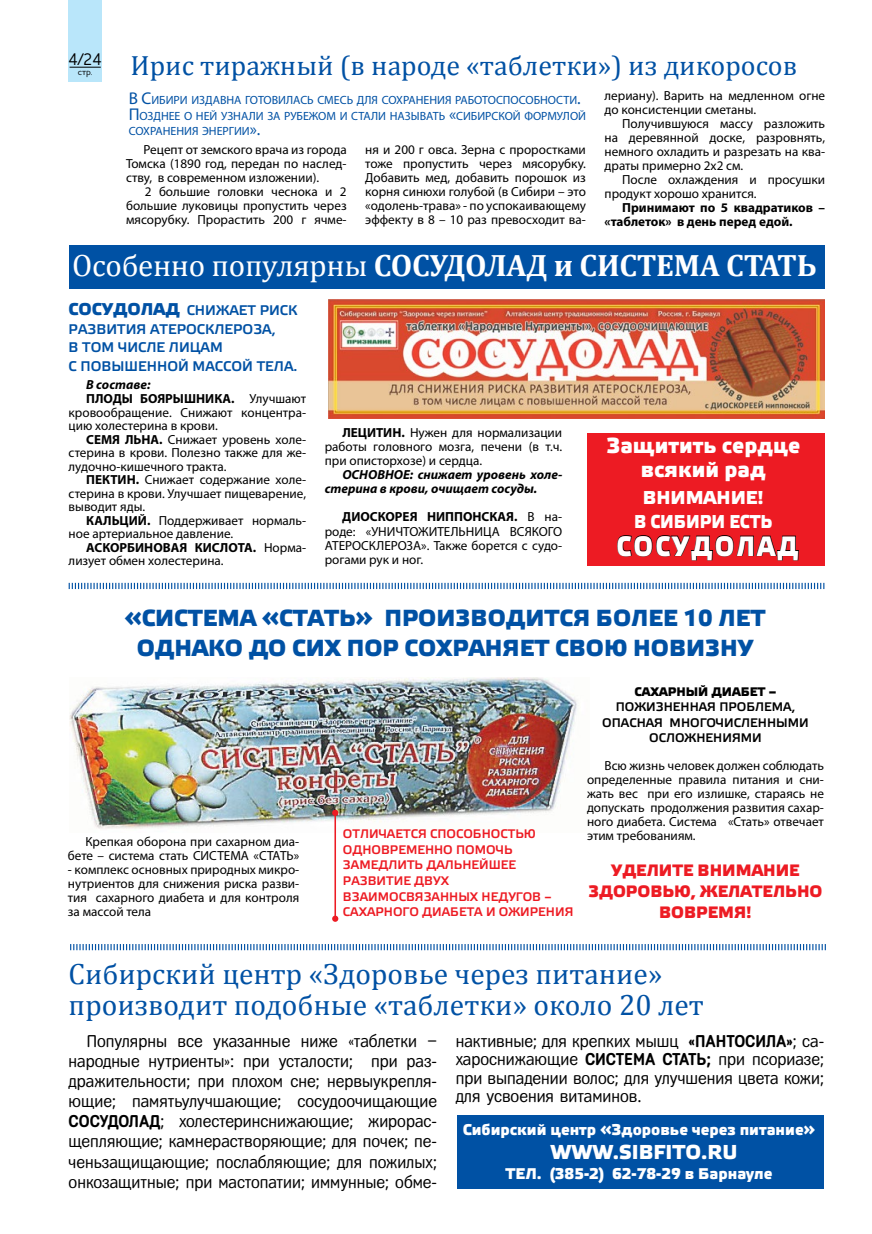
<style>
.page{position:relative;width:872px;height:1234px;background:#fff}
.page>*{position:absolute;margin:0;border:0;box-sizing:border-box;transform-origin:0 0}
.t1{font:700 31.05px "Cambria";letter-spacing:-.01em;color:#fff}
.t2{font:29.4px/31px "Cambria";color:#0051a4}
.t3{font:27.9px "Cambria";color:#0051a4}
.t4{font:700 27.9px "Elektra Medium Pro";letter-spacing:.09em;color:#fff;scale:.9 1}
.t5{font:700 23.25px/30px "Elektra Medium Pro";color:#0051a4;text-align:center}
.t6{font:700 21.75px/23.2px "Elektra Medium Pro";color:#fff;text-align:center}
.t7{font:700 20.1px "Elektra Medium Pro";color:#fff}
.t8{font:700 18.6px/23.2px "Elektra Medium Pro";color:#fff;text-align:center}
.t9{font:17.1px/20.1px "Fregat";color:#000;text-align:justify}
.t10{font:500 17.1px "Houschka Pro";color:#000;scale:.92 1}
.t11{font:700 16.5px/21px "Elektra Medium Pro";color:#ed1b23;text-align:center}
.t12{font:700 15.45px "Elektra Medium Pro";color:#fff}
.t13{font:13.95px/18.6px "Elektra Medium Pro";color:#0051a4}
.t14{font:13.2px/14px "Myriad Pro";color:#000;text-align:justify}
.t15{font:700 13.2px/14px "Myriad Pro";color:#000}
.t16{font:italic 700 13.2px/14px "Myriad Pro";color:#000}
.t17{font:12.45px/15.5px "Elektra Medium Pro";color:#ed1b23}
.t18{font:12.45px/15.5px "Elektra Medium Pro";color:#000;text-align:center}
.t19{font:700 12.45px "Elektra Medium Pro";color:#000}
.t20{font:12px/15.5px "Myriad Pro";color:#0051a4}
.t21{font:500 9.15px "Houschka Pro";color:#000}
.s1{font-size:17.1px}
.s2{font-weight:400}
.s3{font-weight:700;font-size:17.1px}
.s4{font-weight:700}
</style>
<div class="page">
<div style="left:69px;top:0;width:33px;height:81px;background:#b9e6fa"></div>
<hr style="left:70px;top:67px;width:31px;height:1px;background:#000">
<div style="left:69px;top:245px;width:755px;height:44px;background:#0051a4"></div>
<img style="left:69px;top:677px;width:508px;height:152px">
<img style="left:329px;top:299px;width:495px;height:119px">
<div style="left:587px;top:433px;width:237px;height:133px;background:#ed1b23"></div>
<svg style="left:617px;top:535px;width:182px;height:25px"></svg>
<hr style="left:334px;top:812px;width:2px;height:106px;background:#ed1b23">
<svg style="left:332px;top:809px;width:6px;height:6px"></svg>
<svg style="left:332px;top:915px;width:6px;height:6px"></svg>
<svg style="left:68px;top:582px;width:757px;height:8px"></svg>
<svg style="left:70px;top:944px;width:756px;height:7px"></svg>
<div style="left:457px;top:1114px;width:367px;height:74px;background:#0051a4"></div>
<p class="t10" style="left:68px;top:48px;width:38px">4/24</p>
<p class="t21" style="left:78px;top:66px;width:16px">стр.</p>
<h3 class="t3" style="left:130px;top:49px;width:668px">Ирис тиражный (в народе «таблетки») из дикоросов</h3>
<p class="t20" style="left:129px;top:92px;width:459px"><span class="s1">В С</span>ибири издавна готовилась смесь для сохранения работоспособности<span class="s1">.<br>П</span> озднее о ней узнали за рубежом и стали называть <span class="s1">«</span>сибирской формулой сохранения энергии<span class="s1">».</span></p>
<p class="t14" style="left:126px;top:143px;width:222px;text-indent:18px">Рецепт от земского врача из города Томска (1890 год, передан по наслед&shy;ству, в современном изложении).</p>
<p class="t14" style="left:126px;top:185px;width:222px;text-indent:19px">2 большие головки чеснока и 2 большие луковицы пропустить через мясорубку. Прорастить 200 г ячме-</p>
<p class="t14" style="left:365px;top:142px;width:222px">ня и 200 г овса. Зерна с проростками тоже пропустить через мясорубку.<br>Добавить мед, добавить порошок из корня синюхи голубой (в Сибири – это «одолень-трава» - по успокаивающему эффекту в 8 – 10 раз превосходит ва-</p>
<p class="t14" style="left:604px;top:89px;width:222px">лериану). Варить на медленном огне до консистенции сметаны.</p>
<p class="t14" style="left:604px;top:117px;width:222px;text-indent:18px">Получившуюся массу разложить на деревянной доске, разровнять, немного охладить и разрезать на ква&shy;драты примерно 2х2 см.</p>
<p class="t14" style="left:604px;top:172px;width:222px;text-indent:18px">После охлаждения и просушки продукт хорошо хранится.</p>
<p class="t15" style="left:604px;top:200px;width:222px;text-indent:18px">Принимают по 5 квадратиков – «таблеток» в день перед едой.</p>
<h1 class="t1" style="left:72px;top:246px;width:745px"><span class="s2">Особенно популярны</span> СОСУДОЛАД и СИСТЕМА СТАТЬ</h1>
<p class="t13" style="left:69px;top:301px;width:230px"><span class="s3">СОСУДОЛАД</span> СНИЖАЕТ РИСК<br>РАЗВИТИЯ АТЕРОСКЛЕРОЗА,<br>В ТОМ ЧИСЛЕ ЛИЦАМ<br>С ПОВЫШЕННОЙ МАССОЙ ТЕЛА.</p>
<p class="t16" style="left:86px;top:377px;width:66px">В составе:</p>
<p class="t15" style="left:86px;top:391px;width:221px">ПЛОДЫ БОЯРЫШНИКА. <span class="s2">Улучшают</span></p>
<p class="t14" style="left:69px;top:405px;width:239px">кровообращение. Снижают концентра-</p>
<p class="t14" style="left:69px;top:418px;width:151px">цию холестерина в крови.</p>
<p class="t14" style="left:86px;top:432px;width:221px"><span class="s4">СЕМЯ ЛЬНА.</span> Снижает уровень холе-</p>
<p class="t14" style="left:69px;top:445px;width:239px">стерина в крови. Полезно также для же-</p>
<p class="t14" style="left:69px;top:459px;width:159px">лудочно-кишечного тракта.</p>
<p class="t14" style="left:86px;top:472px;width:221px"><span class="s4">ПЕКТИН.</span> Снижает содержание холе-</p>
<p class="t14" style="left:69px;top:486px;width:239px">стерина в крови. Улучшает пищеварение,</p>
<p class="t14" style="left:69px;top:499px;width:78px">выводит яды.</p>
<p class="t14" style="left:86px;top:513px;width:221px"><span class="s4">КАЛЬЦИЙ.</span> Поддерживает нормаль-</p>
<p class="t14" style="left:69px;top:526px;width:166px">ное артериальное давление.</p>
<p class="t15" style="left:86px;top:539px;width:221px">АСКОРБИНОВАЯ КИСЛОТА. <span class="s2">Норма-</span></p>
<p class="t14" style="left:69px;top:553px;width:156px">лизует обмен холестерина.</p>
<p class="t14" style="left:325px;top:425px;width:239px;text-indent:18px"><span class="s4">ЛЕЦИТИН.</span> Нужен для нормализации работы головного мозга, печени (в т.ч. при описторхозе) и сердца.</p>
<p class="t16" style="left:325px;top:467px;width:239px;text-indent:18px">ОСНОВНОЕ: снижает уровень холе&shy;стерина в крови, очищает сосуды.</p>
<p class="t14" style="left:325px;top:509px;width:239px;line-height:14.4px;text-indent:18px"><span class="s4">ДИОСКОРЕЯ НИППОНСКАЯ.</span> В на&shy;роде: «УНИЧТОЖИТЕЛЬНИЦА ВСЯКОГО АТЕРОСКЛЕРОЗА». Также борется с судо&shy;рогами рук и ног.</p>
<h3 class="t6" style="left:606px;top:435px;width:195px">Защитить сердце всякий рад</h3>
<h3 class="t8" style="left:634px;top:487px;width:140px">ВНИМАНИЕ!<br>В СИБИРИ ЕСТЬ</h3>
<h3 class="t4" style="left:616px;top:530px;width:203px">СОСУДОЛАД</h3>
<h3 class="t5" style="left:124px;top:603px;width:642px">«СИСТЕМА «СТАТЬ» ПРОИЗВОДИТСЯ БОЛЕЕ 10 ЛЕТ<br>ОДНАКО ДО СИХ ПОР СОХРАНЯЕТ СВОЮ НОВИЗНУ</h3>
<p class="t14" style="left:68px;top:834px;width:233px;text-align:right">Крепкая оборона при сахарном диа&shy;бете – система стать СИСТЕМА «СТАТЬ»</p>
<p class="t14" style="left:68px;top:862px;width:233px">- комплекс основных природных микро&shy;нутриентов для снижения риска разви&shy;тия сахарного диабета и для контроля за массой тела</p>
<p class="t17" style="left:343px;top:826px;width:232px">ОТЛИЧАЕТСЯ СПОСОБНОСТЬЮ<br>ОДНОВРЕМЕННО ПОМОЧЬ<br>ЗАМЕДЛИТЬ ДАЛЬНЕЙШЕЕ<br>РАЗВИТИЕ ДВУХ<br>ВЗАИМОСВЯЗАННЫХ НЕДУГОВ –<br>САХАРНОГО ДИАБЕТА И ОЖИРЕНИЯ</p>
<p class="t19" style="left:634px;top:684px;width:143px">САХАРНЫЙ ДИАБЕТ –</p>
<p class="t18" style="left:602px;top:699px;width:208px">ПОЖИЗНЕННАЯ ПРОБЛЕМА,<br>ОПАСНАЯ МНОГОЧИСЛЕННЫМИ<br>ОСЛОЖНЕНИЯМИ</p>
<p class="t14" style="left:587px;top:758px;width:238px;text-indent:18px">Всю жизнь человек должен соблюдать определенные правила питания и сни&shy;жать вес при его излишке, стараясь не допускать продолжения развития сахар&shy;ного диабета. Система «Стать» отвечает этим требованиям.</p>
<p class="t11" style="left:588px;top:860px;width:235px">УДЕЛИТЕ ВНИМАНИЕ<br>ЗДОРОВЬЮ, ЖЕЛАТЕЛЬНО<br>ВОВРЕМЯ!</p>
<h2 class="t2" style="left:69px;top:957px;width:637px">Сибирский центр «Здоровье через питание» производит подобные «таблетки» около 20 лет</h2>
<p class="t9" style="left:69px;top:1030px;width:370px;text-indent:18px">Популярны все указанные ниже «таблетки – народные нутриенты»: при усталости; при раз&shy;дражительности; при плохом сне; нервыукрепля&shy;ющие; памятьулучшающие; сосудоочищающие <span class="s4">СОСУДОЛАД</span>; холестеринснижающие; жирорас&shy;щепляющие; камнерастворяющие; для почек; пе&shy;ченьзащищающие; послабляющие; для пожилых; онкозащитные; при мастопатии; иммунные; обме-</p>
<p class="t9" style="left:456px;top:1031px;width:370px;line-height:18.6px">нактивные; для крепких мышц <span class="s4">«ПАНТОСИЛА»</span>; са&shy;хароснижающие <span class="s4">СИСТЕМА СТАТЬ;</span> при псориазе; при выпадении волос; для улучшения цвета кожи; для усвоения витаминов.</p>
<p class="t12" style="left:463px;top:1120px;width:354px">Сибирский центр «Здоровье через питание»</p>
<h3 class="t7" style="left:550px;top:1140px;width:188px">WWW.SIBFITO.RU</h3>
<p class="t12" style="left:505px;top:1164px;width:268px">ТЕЛ. (385-2) 62-78-29 в Барнауле</p>
</div>
